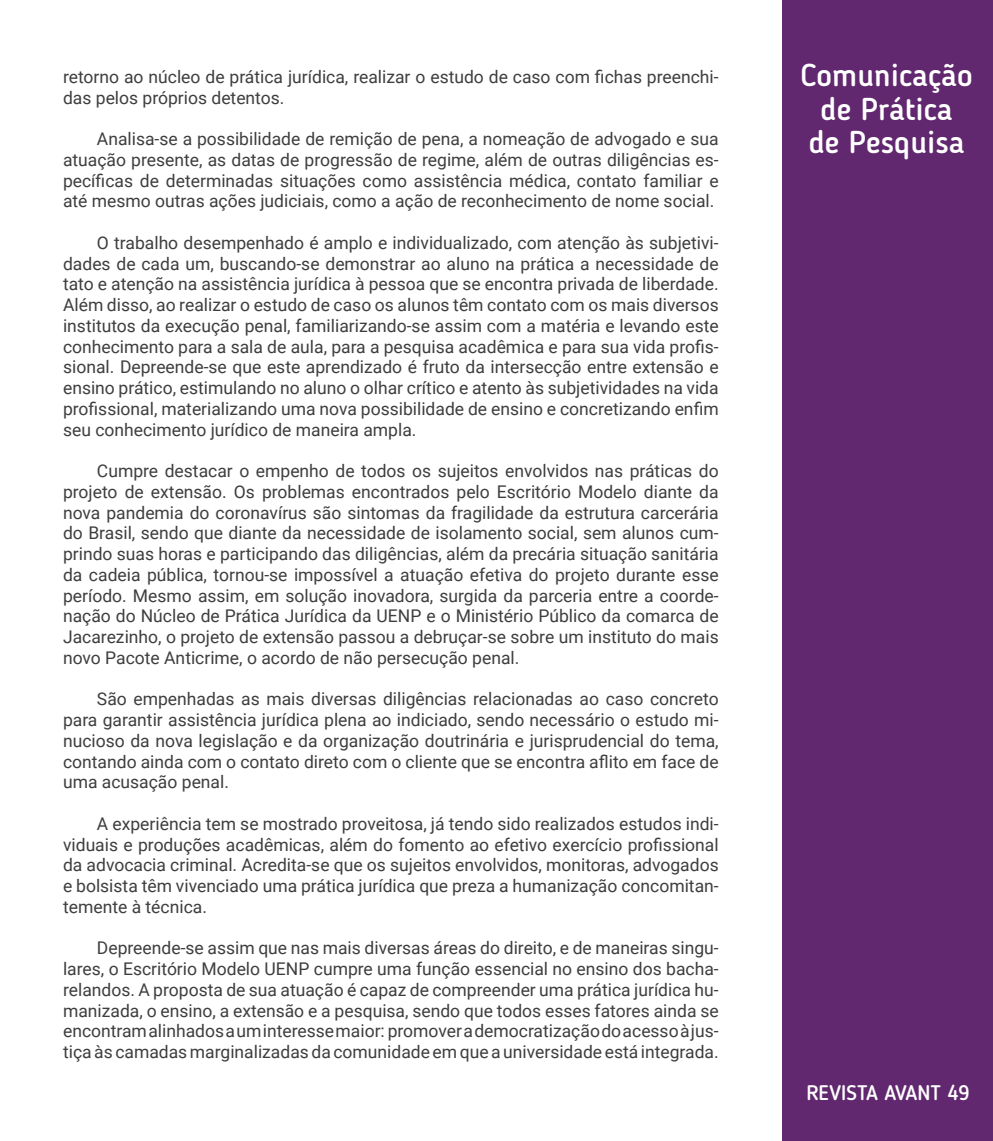
<style>
.page{position:relative;width:993px;height:1141px;background:#fff}
.page>*{position:absolute;margin:0;border:0;box-sizing:border-box;transform-origin:0 0}
.modalidade{font:500 31.5px/33.6px "Blogger Sans";color:#fff;text-align:center}
.t1{font:500 21px "Blogger Sans";color:#fff}
.texto{font:17.5px/20.8px "Roboto";color:#3e3e3f;text-align:justify}
</style>
<div class="page">
<div style="left:782px;top:0;width:210px;height:1141px;background:#61286f"></div>
<p class="texto" style="left:63px;top:66px;width:657px">retorno ao núcleo de prática jurídica, realizar o estudo de caso com fichas preenchi&shy;das pelos próprios detentos.</p>
<p class="texto" style="left:63px;top:128px;width:657px;text-indent:34px">Analisa-se a possibilidade de remição de pena, a nomeação de advogado e sua atuação presente, as datas de progressão de regime, além de outras diligências es&shy;pecíficas de determinadas situações como assistência médica, contato familiar e até mesmo outras ações judiciais, como a ação de reconhecimento de nome social.</p>
<p class="texto" style="left:63px;top:232px;width:657px;text-indent:34px">O trabalho desempenhado é amplo e individualizado, com atenção às subjetivi&shy;dades de cada um, buscando-se demonstrar ao aluno na prática a necessidade de tato e atenção na assistência jurídica à pessoa que se encontra privada de liberdade.<br>Além disso, ao realizar o estudo de caso os alunos têm contato com os mais diversos institutos da execução penal, familiarizando-se assim com a matéria e levando este conhecimento para a sala de aula, para a pesquisa acadêmica e para sua vida profis&shy;sional. Depreende-se que este aprendizado é fruto da intersecção entre extensão e ensino prático, estimulando no aluno o olhar crítico e atento às subjetividades na vida profissional, materializando uma nova possibilidade de ensino e concretizando enfim seu conhecimento jurídico de maneira ampla.</p>
<p class="texto" style="left:63px;top:460px;width:657px;text-indent:34px">Cumpre destacar o empenho de todos os sujeitos envolvidos nas práticas do projeto de extensão. Os problemas encontrados pelo Escritório Modelo diante da nova pandemia do coronavírus são sintomas da fragilidade da estrutura carcerária do Brasil, sendo que diante da necessidade de isolamento social, sem alunos cum&shy;prindo suas horas e participando das diligências, além da precária situação sanitária da cadeia pública, tornou-se impossível a atuação efetiva do projeto durante esse período. Mesmo assim, em solução inovadora, surgida da parceria entre a coorde&shy;nação do Núcleo de Prática Jurídica da UENP e o Ministério Público da comarca de Jacarezinho, o projeto de extensão passou a debruçar-se sobre um instituto do mais novo Pacote Anticrime, o acordo de não persecução penal.</p>
<p class="texto" style="left:63px;top:688px;width:657px;text-indent:34px">São empenhadas as mais diversas diligências relacionadas ao caso concreto para garantir assistência jurídica plena ao indiciado, sendo necessário o estudo mi&shy;nucioso da nova legislação e da organização doutrinária e jurisprudencial do tema, contando ainda com o contato direto com o cliente que se encontra aflito em face de uma acusação penal.</p>
<p class="texto" style="left:63px;top:812px;width:657px;text-indent:34px">A experiência tem se mostrado proveitosa, já tendo sido realizados estudos indi&shy;viduais e produções acadêmicas, além do fomento ao efetivo exercício profissional da advocacia criminal. Acredita-se que os sujeitos envolvidos, monitoras, advogados e bolsista têm vivenciado uma prática jurídica que preza a humanização concomitan&shy;temente à técnica.</p>
<p class="texto" style="left:63px;top:937px;width:657px;text-indent:34px">Depreende-se assim que nas mais diversas áreas do direito, e de maneiras singu&shy;lares, o Escritório Modelo UENP cumpre uma função essencial no ensino dos bacha&shy;relandos. A proposta de sua atuação é capaz de compreender uma prática jurídica hu&shy;manizada, o ensino, a extensão e a pesquisa, sendo que todos esses fatores ainda se encontram alinhados a um interesse maior: promover a democratização do acesso à jus&shy;tiça às camadas marginalizadas da comunidade em que a universidade está integrada.</p>
<p class="modalidade" style="left:800px;top:58px;width:173px">Comunicação de Prática</p>
<p class="modalidade" style="left:808px;top:125px;width:157px">de Pesquisa</p>
<h1 class="modalidade" style="left:813px;top:59px;width:150px">Modal d de</h1>
<p class="t1" style="left:806px;top:1080px;width:164px">REVISTA AVANT 49</p>
</div>
